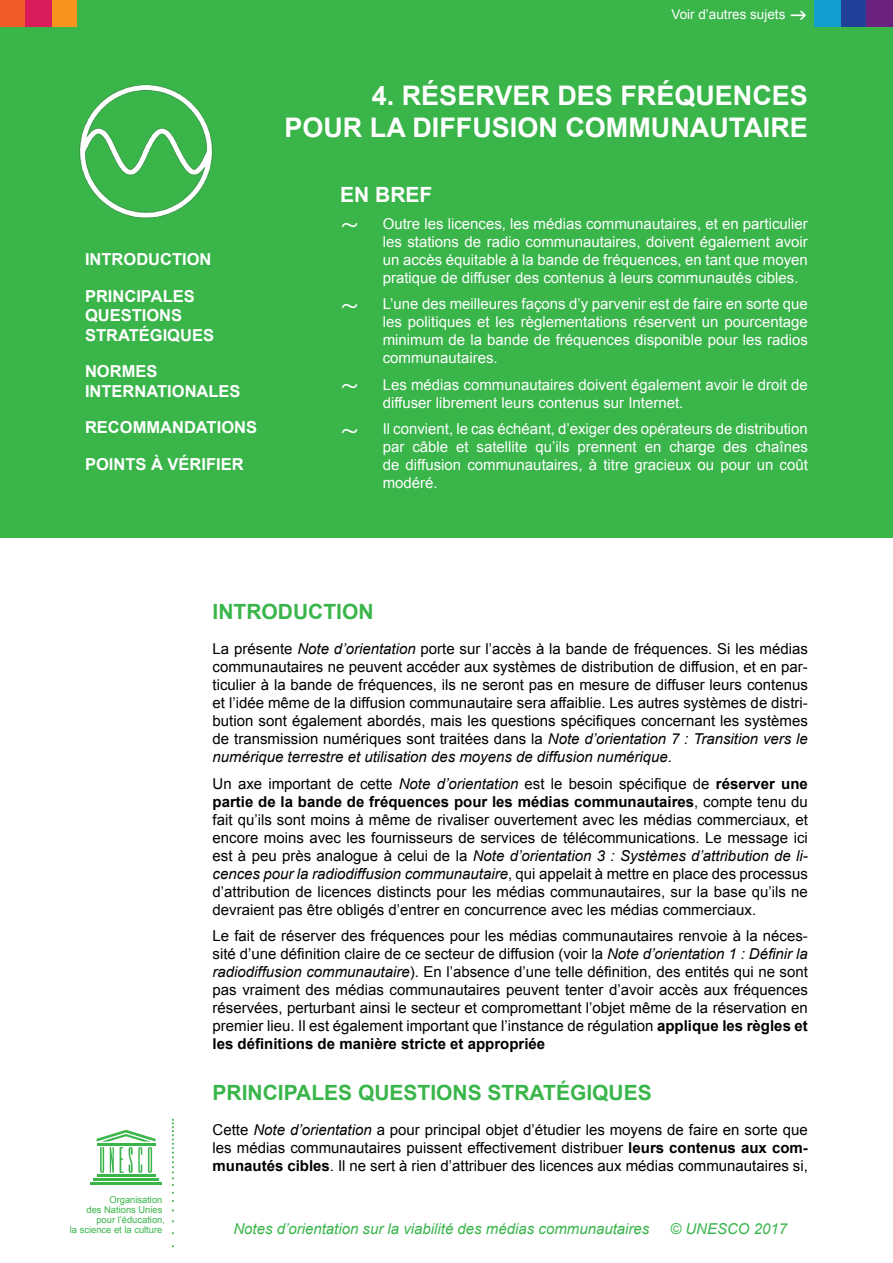
<style>
.page{position:relative;width:893px;height:1263px;background:#fff}
.page>*{position:absolute;margin:0;border:0;box-sizing:border-box;transform-origin:0 0}
.t1{font:700 27px/32.4px "Arial";color:#fff;text-align:right}
.t2{font:700 21px "Arial";color:#39b54a}
.t3{font:700 21px "Arial";color:#fff}
.t4{font:700 16.5px/19.5px "Arial";color:#fff}
.t5{font:15px/18px "Arial";color:#000;text-align:justify}
.t6{font:15px/18px "Arial";color:#fff;text-align:justify}
.t7{font:italic 15px "Arial";color:#39b54a}
.t8{font:13.5px "Arial";color:#fff}
.t9{font:9.3px/10.2px "Arial";color:#39b54a;text-align:right}
.s1{font-family:"Minion Pro";font-size:33px}
.s2{font-style:italic}
.s3{font-weight:700}
</style>
<div class="page">
<svg style="left:172px;top:1119px;width:2px;height:67px"></svg>
<hr style="left:97px;top:1174px;width:58px;height:3px;background:#39b54a">
<hr style="left:93px;top:1178px;width:66px;height:3px;background:#39b54a">
<hr style="left:90px;top:1182px;width:72px;height:3px;background:#39b54a">
<hr style="left:97px;top:1143px;width:58px;height:2px;background:#39b54a">
<svg style="left:97px;top:1130px;width:58px;height:11px"></svg>
<svg style="left:100px;top:1147px;width:4px;height:26px"></svg>
<svg style="left:110px;top:1147px;width:4px;height:26px"></svg>
<svg style="left:148px;top:1147px;width:4px;height:26px"></svg>
<svg style="left:120px;top:1147px;width:22px;height:26px"></svg>
<div style="left:0;top:0;width:893px;height:538px;background:#39b54a"></div>
<img style="left:79px;top:84px;width:134px;height:134px">
<div style="left:0;top:0;width:26px;height:26px;background:#f15a29"></div>
<div style="left:50px;top:0;width:27px;height:26px;background:#f7941e"></div>
<div style="left:841px;top:0;width:26px;height:26px;background:#21409a"></div>
<div style="left:26px;top:0;width:26px;height:26px;background:#da1c5c"></div>
<div style="left:815px;top:0;width:26px;height:26px;background:#129fcf"></div>
<div style="left:867px;top:0;width:26px;height:26px;background:#6a2180"></div>
<p class="t8" style="left:671px;top:6px;width:116px">Voir d’autres sujets</p>
<p class="t4" style="left:85px;top:250px;width:128px">INTRODUCTION</p>
<p class="t4" style="left:85px;top:286px;width:130px">PRINCIPALES<br>QUESTIONS<br>STRATÉGIQUES</p>
<p class="t4" style="left:85px;top:362px;width:157px">NORMES<br>INTERNATIONALES</p>
<p class="t4" style="left:85px;top:418px;width:174px">RECOMMANDATIONS</p>
<p class="t4" style="left:85px;top:455px;width:160px">POINTS À VÉRIFIER</p>
<h1 class="t1" style="left:284px;top:80px;width:525px">4. RÉSERVER DES FRÉQUENCES<br>POUR LA DIFFUSION COMMUNAUTAIRE</h1>
<h2 class="t3" style="left:340px;top:181px;width:94px">EN BREF</h2>
<p class="t6" style="left:383px;top:215px;width:427px;text-indent:-43px"><span class="s1">~</span> Outre les licences, les médias communautaires, et en particulier les stations de radio communautaires, doivent également avoir un accès équitable à la bande de fréquences, en tant que moyen pratique de diffuser des contenus à leurs communautés cibles.</p>
<p class="t6" style="left:383px;top:295px;width:427px;text-indent:-43px"><span class="s1">~</span> L’une des meilleures façons d’y parvenir est de faire en sorte que les politiques et les règlementations réservent un pourcentage minimum de la bande de fréquences disponible pour les radios communautaires.</p>
<p class="t6" style="left:383px;top:376px;width:427px;text-indent:-43px"><span class="s1">~</span> Les médias communautaires doivent également avoir le droit de diffuser librement leurs contenus sur Internet.</p>
<p class="t6" style="left:383px;top:420px;width:427px;text-indent:-43px"><span class="s1">~</span> Il convient, le cas échéant, d’exiger des opérateurs de distribution par câble et satellite qu’ils prennent en charge des chaînes de diffusion communautaires, à titre gracieux ou pour un coût modéré.</p>
<p class="t9" style="left:70px;top:1194px;width:97px">Organisation<br>des Nations Unies pour l’éducation,<br>la science et la culture</p>
<h2 class="t2" style="left:213px;top:598px;width:162px">INTRODUCTION</h2>
<p class="t5" style="left:213px;top:640px;width:597px">La présente <span class="s2">Note d’orientation</span> porte sur l’accès à la bande de fréquences. Si les médias communautaires ne peuvent accéder aux systèmes de distribution de diffusion, et en par&shy;ticulier à la bande de fréquences, ils ne seront pas en mesure de diffuser leurs contenus et l’idée même de la diffusion communautaire sera affaiblie. Les autres systèmes de distri&shy;bution sont également abordés, mais les questions spécifiques concernant les systèmes de transmission numériques sont traitées dans la <span class="s2">Note d’orientation 7 : Transition vers le numérique terrestre et utilisation des moyens de diffusion numérique</span>.</p>
<p class="t5" style="left:213px;top:774px;width:597px">Un axe important de cette <span class="s2">Note d’orientation</span> est le besoin spécifique de <span class="s3">réserver une partie de la bande de fréquences pour les médias communautaires</span>, compte tenu du fait qu’ils sont moins à même de rivaliser ouvertement avec les médias commerciaux, et encore moins avec les fournisseurs de services de télécommunications. Le message ici est à peu près analogue à celui de la <span class="s2">Note d’orientation 3 : Systèmes d’attribution de li&shy;cences pour la radiodiffusion communautaire</span>, qui appelait à mettre en place des processus d’attribution de licences distincts pour les médias communautaires, sur la base qu’ils ne devraient pas être obligés d’entrer en concurrence avec les médias commerciaux.</p>
<p class="t5" style="left:213px;top:927px;width:597px">Le fait de réserver des fréquences pour les médias communautaires renvoie à la néces&shy;sité d’une définition claire de ce secteur de diffusion (voir la <span class="s2">Note d’orientation 1 : Définir la radiodiffusion communautaire</span>). En l’absence d’une telle définition, des entités qui ne sont pas vraiment des médias communautaires peuvent tenter d’avoir accès aux fréquences réservées, perturbant ainsi le secteur et compromettant l’objet même de la réservation en premier lieu. Il est également important que l’instance de régulation <span class="s3">applique les règles et les définitions de manière stricte et appropriée</span></p>
<h2 class="t2" style="left:213px;top:1078px;width:441px">PRINCIPALES QUESTIONS STRATÉGIQUES</h2>
<p class="t5" style="left:213px;top:1121px;width:597px">Cette <span class="s2">Note d’orientation</span> a pour principal objet d’étudier les moyens de faire en sorte que les médias communautaires puissent effectivement distribuer <span class="s3">leurs contenus aux com&shy;munautés cibles</span>. Il ne sert à rien d’attribuer des licences aux médias communautaires si,</p>
<p class="t7" style="left:233px;top:1218px;width:417px">Notes d’orientation sur la viabilité des médias communautaires</p>
<p class="t7" style="left:670px;top:1218px;width:118px">© UNESCO 2017</p>
</div>
